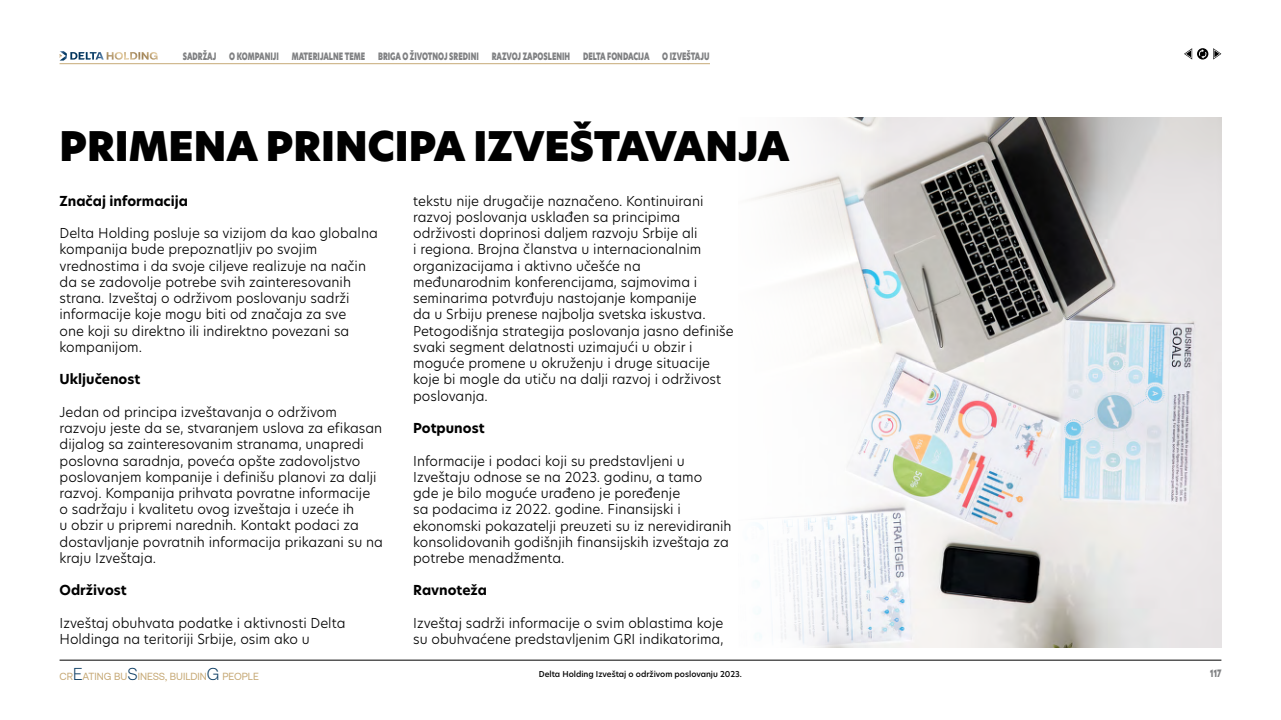
<style>
.page{position:relative;width:1281px;height:720px;background:#fff}
.page>*{position:absolute;margin:0;border:0;box-sizing:border-box;transform-origin:0 0}
.t1{font:40px "Hero New Super";color:#000}
.t2{font:300 13.5px/16.2px "Hero New";color:#000}
.t3{font:700 13.5px "Hero New";color:#000}
.t4{font:10.3px "Aeonik TRIAL";color:#c7aa78}
.t5{font:10px "Hero New Super";color:#808183;scale:.7 1}
.t6{font:500 8px "Hero New";color:#000}
.s1{font-weight:300;font-size:17.2px;color:#00345c}
</style>
<div class="page">
<hr style="left:60px;top:63px;width:650px;height:1px;background:#c7aa78">
<hr style="left:60px;top:660px;width:1161px;height:1px;background:#000">
<svg style="left:60px;top:51px;width:97px;height:10px"></svg>
<svg style="left:1184px;top:48px;width:37px;height:12px"></svg>
<img style="left:753px;top:117px;width:468px;height:530px">
<p class="t5" style="left:183px;top:49px;width:49px">SADRŽAJ</p>
<p class="t5" style="left:229px;top:49px;width:72px">O KOMPANIJI</p>
<p class="t5" style="left:292px;top:49px;width:106px">MATERIJALNE TEME</p>
<p class="t5" style="left:378px;top:49px;width:145px">BRIGA O ŽIVOTNOJ SREDINI</p>
<p class="t5" style="left:491px;top:49px;width:114px">RAZVOJ ZAPOSLENIH</p>
<p class="t5" style="left:583px;top:49px;width:96px">DELTA FONDACIJA</p>
<p class="t5" style="left:662px;top:49px;width:69px">O IZVEŠTAJU</p>
<h1 class="t1" style="left:60px;top:119px;width:731px">PRIMENA PRINCIPA IZVEŠTAVANJA</h1>
<p class="t3" style="left:60px;top:192px;width:130px">Značaj informacija</p>
<p class="t2" style="left:60px;top:225px;width:320px">Delta Holding posluje sa vizijom da kao globalna kompanija bude prepoznatljiv po svojim vrednostima i da svoje ciljeve realizuje na način da se zadovolje potrebe svih zainteresovanih strana. Izveštaj o održivom poslovanju sadrži informacije koje mogu biti od značaja za sve<br>one koji su direktno ili indirektno povezani sa kompanijom.</p>
<p class="t3" style="left:60px;top:370px;width:82px">Uključenost</p>
<p class="t2" style="left:60px;top:403px;width:325px">Jedan od principa izveštavanja o održivom razvoju jeste da se, stvaranjem uslova za efikasan dijalog sa zainteresovanim stranama, unapredi poslovna saradnja, poveća opšte zadovoljstvo poslovanjem kompanije i definišu planovi za dalji razvoj. Kompanija prihvata povratne informacije<br>o sadržaju i kvalitetu ovog izveštaja i uzeće ih<br>u obzir u pripremi narednih. Kontakt podaci za dostavljanje povratnih informacija prikazani su na kraju Izveštaja.</p>
<p class="t3" style="left:60px;top:581px;width:69px">Održivost</p>
<p class="t2" style="left:60px;top:615px;width:287px">Izveštaj obuhvata podatke i aktivnosti Delta<br>Holdinga na teritoriji Srbije, osim ako u</p>
<p class="t2" style="left:413px;top:192px;width:322px">tekstu nije drugačije naznačeno. Kontinuirani razvoj poslovanja usklađen sa principima održivosti doprinosi daljem razvoju Srbije ali<br>i regiona. Brojna članstva u internacionalnim organizacijama i aktivno učešće na međunarodnim konferencijama, sajmovima i seminarima potvrđuju nastojanje kompanije<br>da u Srbiju prenese najbolja svetska iskustva.<br>Petogodišnja strategija poslovanja jasno definiše svaki segment delatnosti uzimajući u obzir i moguće promene u okruženju i druge situacije koje bi mogle da utiču na dalji razvoj i održivost poslovanja.</p>
<p class="t3" style="left:413px;top:419px;width:73px">Potpunost</p>
<p class="t2" style="left:413px;top:452px;width:320px">Informacije i podaci koji su predstavljeni u Izveštaju odnose se na 2023. godinu, a tamo<br>gde je bilo moguće urađeno je poređenje<br>sa podacima iz 2022. godine. Finansijski i ekonomski pokazatelji preuzeti su iz nerevidiranih konsolidovanih godišnjih finansijskih izveštaja za potrebe menadžmenta.</p>
<p class="t3" style="left:413px;top:581px;width:75px">Ravnoteža</p>
<p class="t2" style="left:413px;top:615px;width:312px">Izveštaj sadrži informacije o svim oblastima koje su obuhvaćene predstavljenim GRI indikatorima,</p>
<p class="t4" style="left:60px;top:673px;width:201px">CR<span class="s1">E</span>ATING BU<span class="s1">S</span>INESS, BUILDIN<span class="s1">G</span> PEOPLE</p>
<p class="t6" style="left:538px;top:668px;width:205px">Delta Holding Izveštaj o održivom poslovanju 2023.</p>
<p class="t5" style="left:1209px;top:666px;width:18px">117</p>
</div>
